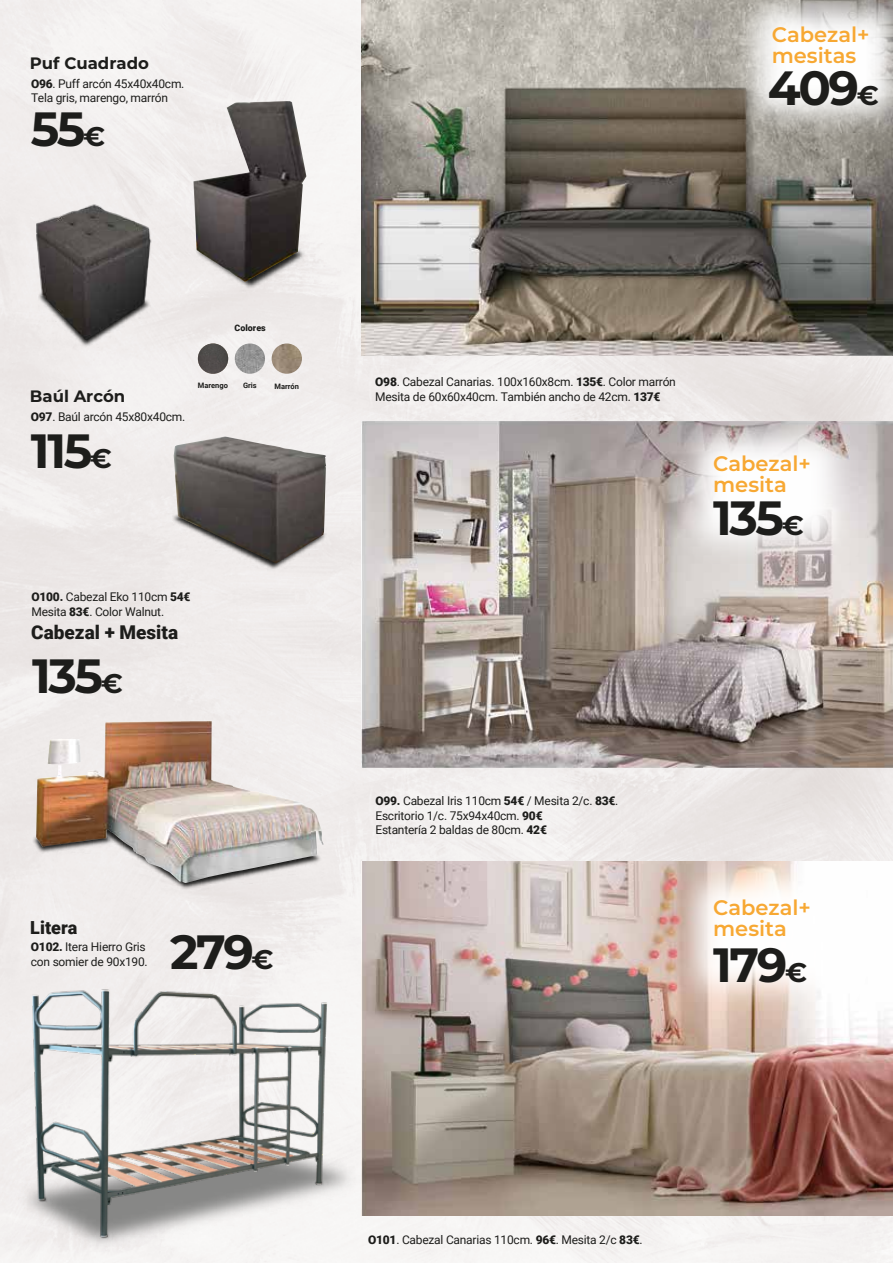
<style>
.page{position:relative;width:893px;height:1263px;background:#fff}
.page>*{position:absolute;margin:0;border:0;box-sizing:border-box;transform-origin:0 0}
.t1{font:100 48px "Montserrat";letter-spacing:-.05em;color:#1d1d1b}
.t2{font:100 21px/21px "Montserrat";color:#f7a833}
.t3{font:900 19.05px "Roboto";color:#1d1d1b}
.t4{font:900 18px "Roboto";color:#1d1d1b}
.t5{font:100 16.5px "Montserrat";color:#1d1d1b}
.t6{font:12px/14.4px "Roboto";letter-spacing:-.02em;color:#1d1d1b}
.t7{font:900 9px "Roboto";color:#1d1d1b}
.t8{font:700 7.5px "Roboto";color:#1d1d1b}
.s1{font-weight:900}
.s2{font-size:27px}
</style>
<div class="page">
<img style="left:0;top:0;width:893px;height:1263px">
<img style="left:361px;top:861px;width:532px;height:354px">
<img style="left:362px;top:421px;width:531px;height:347px">
<img style="left:0;top:1097px;width:403px;height:166px">
<div style="left:0;top:1144px;width:47px;height:110px;background:#f2efef"></div>
<div style="left:47px;top:1243px;width:115px;height:20px;background:#f5f3f2"></div>
<img style="left:329px;top:1127px;width:47px;height:111px">
<img style="left:31px;top:982px;width:298px;height:261px">
<img style="left:45px;top:746px;width:327px;height:194px">
<div style="left:0;top:777px;width:164px;height:126px;background:#eeeae9"></div>
<img style="left:36px;top:721px;width:288px;height:162px">
<img style="left:362px;top:0;width:531px;height:356px">
<div style="left:144px;top:179px;width:211px;height:160px;background:#f1eeed"></div>
<img style="left:120px;top:448px;width:258px;height:172px">
<img style="left:174px;top:436px;width:152px;height:127px">
<img style="left:193px;top:101px;width:113px;height:181px">
<div style="left:0;top:219px;width:202px;height:178px;background:#f0eceb"></div>
<img style="left:22px;top:197px;width:140px;height:147px">
<img style="left:644px;top:384px;width:244px;height:211px">
<img style="left:644px;top:829px;width:244px;height:210px">
<img style="left:703px;top:0;width:190px;height:166px">
<img style="left:198px;top:343px;width:30px;height:31px;border-radius:15px">
<img style="left:235px;top:343px;width:30px;height:31px;border-radius:15px">
<img style="left:272px;top:343px;width:30px;height:31px;border-radius:15px">
<h3 class="t5" style="left:30px;top:52px;width:120px">Puf Cuadrado</h3>
<p class="t6" style="left:31px;top:76px;width:155px"><span class="s1">O96</span>. Puff arcón 45x40x40cm.<br>Tela gris, marengo, marrón</p>
<h1 class="t1" style="left:31px;top:97px;width:76px">55<span class="s2">€</span></h1>
<p class="t7" style="left:235px;top:321px;width:33px">Colores</p>
<h3 class="t5" style="left:30px;top:385px;width:97px">Baúl Arcón</h3>
<p class="t6" style="left:31px;top:409px;width:156px"><span class="s1">O97</span>. Baúl arcón 45x80x40cm.</p>
<h1 class="t1" style="left:31px;top:419px;width:83px">115<span class="s2">€</span></h1>
<p class="t8" style="left:198px;top:380px;width:32px">Marengo</p>
<p class="t8" style="left:243px;top:380px;width:15px">Gris</p>
<p class="t8" style="left:274px;top:381px;width:26px">Marrón</p>
<p class="t6" style="left:31px;top:589px;width:161px"><span class="s1">O100.</span> Cabezal Eko 110cm <span class="s1">54€<br></span>Mesita <span class="s1">83€</span>. Color Walnut.</p>
<h3 class="t3" style="left:31px;top:619px;width:148px">Cabezal + Mesita</h3>
<h1 class="t1" style="left:32px;top:644px;width:92px">135<span class="s2">€</span></h1>
<h3 class="t4" style="left:30px;top:915px;width:49px">Litera</h3>
<p class="t6" style="left:31px;top:939px;width:118px"><span class="s1">O102.</span> Itera Hierro Gris con somier de 90x190.</p>
<h1 class="t1" style="left:170px;top:920px;width:105px">279<span class="s2">€</span></h1>
<h2 class="t2" style="left:772px;top:23px;width:99px">Cabezal+ mesitas</h2>
<h1 class="t1" style="left:768px;top:56px;width:113px">409<span class="s2">€</span></h1>
<p class="t6" style="left:375px;top:375px;width:302px"><span class="s1">O98</span>. Cabezal Canarias. 100x160x8cm. <span class="s1">135€</span>. Color marrón<br>Mesita de 60x60x40cm. También ancho de 42cm. <span class="s1">137€</span></p>
<h2 class="t2" style="left:713px;top:452px;width:99px">Cabezal+ mesita</h2>
<h1 class="t1" style="left:713px;top:486px;width:92px">135<span class="s2">€</span></h1>
<p class="t6" style="left:375px;top:793px;width:244px"><span class="s1">O99.</span> Cabezal Iris 110cm <span class="s1">54€</span> / Mesita 2/c. <span class="s1">83€</span>.<br>Escritorio 1/c. 75x94x40cm. <span class="s1">90€<br></span>Estantería 2 baldas de 80cm. <span class="s1">42€</span></p>
<h2 class="t2" style="left:713px;top:897px;width:99px">Cabezal+ mesita</h2>
<h1 class="t1" style="left:713px;top:933px;width:96px">179<span class="s2">€</span></h1>
<p class="t6" style="left:368px;top:1232px;width:276px"><span class="s1">O101</span>. Cabezal Canarias 110cm. <span class="s1">96€</span>. Mesita 2/c <span class="s1">83€</span>.</p>
</div>
